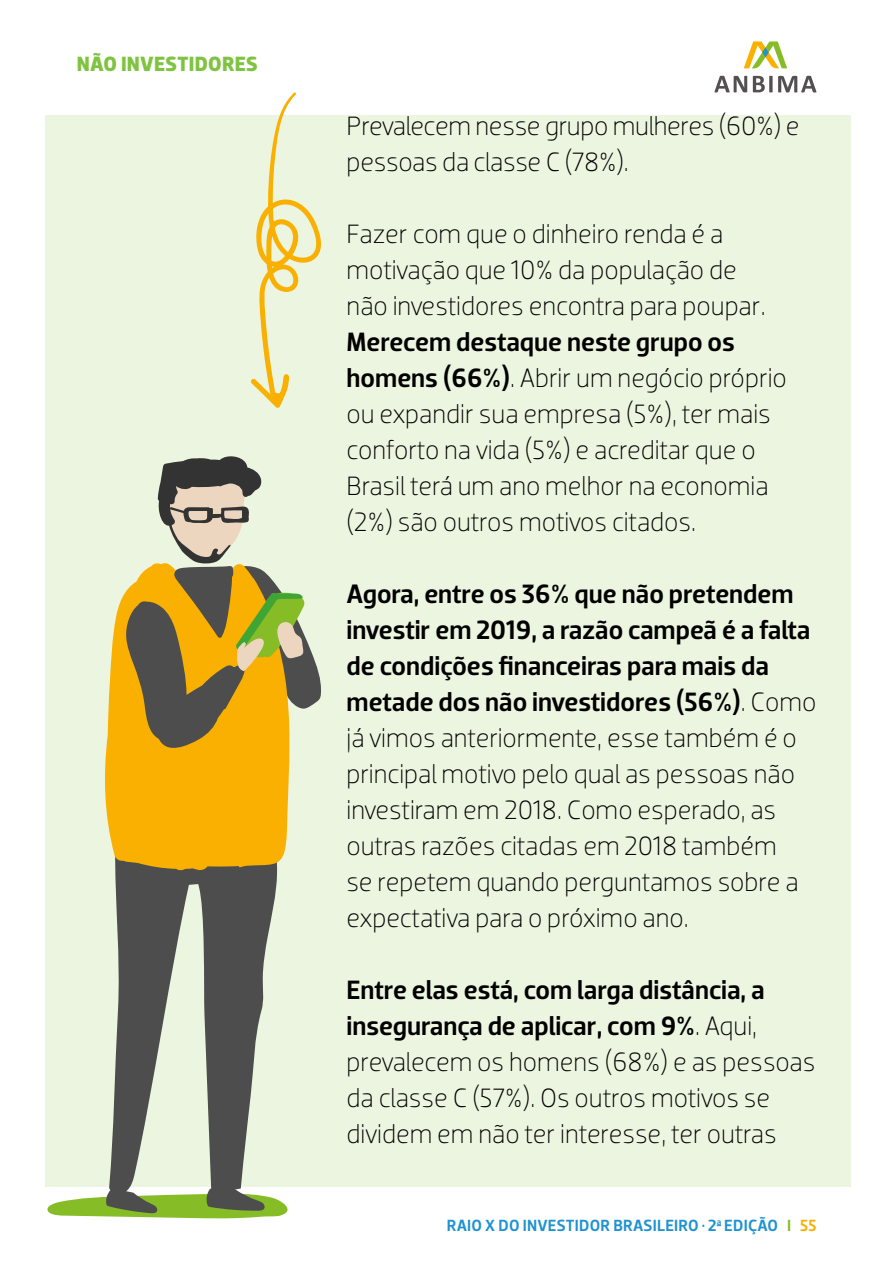
<style>
.page{position:relative;width:893px;height:1263px;background:#fff}
.page>*{position:absolute;margin:0;border:0;box-sizing:border-box;transform-origin:0 0}
.t1{font:300 27px/36px "Dobra";color:#000}
.t2{font:700 21px "Dobra";letter-spacing:.015em;color:#80c342}
.t3{font:500 16.5px "Dobra";letter-spacing:.015em;color:#1f92d1}
.s1{font-weight:500}
.s2{color:#86bc25}
.s3{color:#f9b000}
</style>
<div class="page">
<div style="left:45px;top:115px;width:805px;height:1071px;background:#ebf5df"></div>
<svg style="left:744px;top:41px;width:43px;height:28px"></svg>
<svg style="left:714px;top:76px;width:102px;height:16px"></svg>
<svg style="left:47px;top:1196px;width:240px;height:22px"></svg>
<svg style="left:106px;top:871px;width:171px;height:342px;fill:#4d4d4d"></svg>
<svg style="left:105px;top:591px;width:185px;height:280px;background:#f2b215"></svg>
<svg style="left:126px;top:456px;width:195px;height:299px"></svg>
<svg style="left:250px;top:92px;width:71px;height:316px"></svg>
<p class="t2" style="left:77px;top:52px;width:183px">NÃO INVESTIDORES</p>
<p class="t1" style="left:347px;top:108px;width:454px">Prevalecem nesse grupo mulheres (60%) e pessoas da classe C (78%).</p>
<p class="t1" style="left:347px;top:216px;width:421px">Fazer com que o dinheiro renda é a motivação que 10% da população de não investidores encontra para poupar.</p>
<p class="t1" style="left:347px;top:324px;width:442px"><span class="s1">Merecem destaque neste grupo os homens (66%)</span>. Abrir um negócio próprio ou expandir sua empresa (5%), ter mais conforto na vida (5%) e acreditar que o Brasil terá um ano melhor na economia (2%) são outros motivos citados.</p>
<p class="t1" style="left:347px;top:576px;width:471px"><span class="s1">Agora, entre os 36% que não pretendem investir em 2019, a razão campeã é a falta de condições financeiras para mais da metade dos não investidores (56%)</span>. Como já vimos anteriormente, esse também é o principal motivo pelo qual as pessoas não investiram em 2018. Como esperado, as outras razões citadas em 2018 também<br>se repetem quando perguntamos sobre a expectativa para o próximo ano.</p>
<p class="t1" style="left:347px;top:972px;width:470px"><span class="s1">Entre elas está, com larga distância, a insegurança de aplicar, com 9%</span>. Aqui, prevalecem os homens (68%) e as pessoas da classe C (57%). Os outros motivos se dividem em não ter interesse, ter outras</p>
<p class="t3" style="left:447px;top:1215px;width:371px">RAIO X DO INVESTIDOR BRASILEIRO • 2<sup>a</sup> EDIÇÃO <span class="s2">I</span> <span class="s3">55</span></p>
</div>
